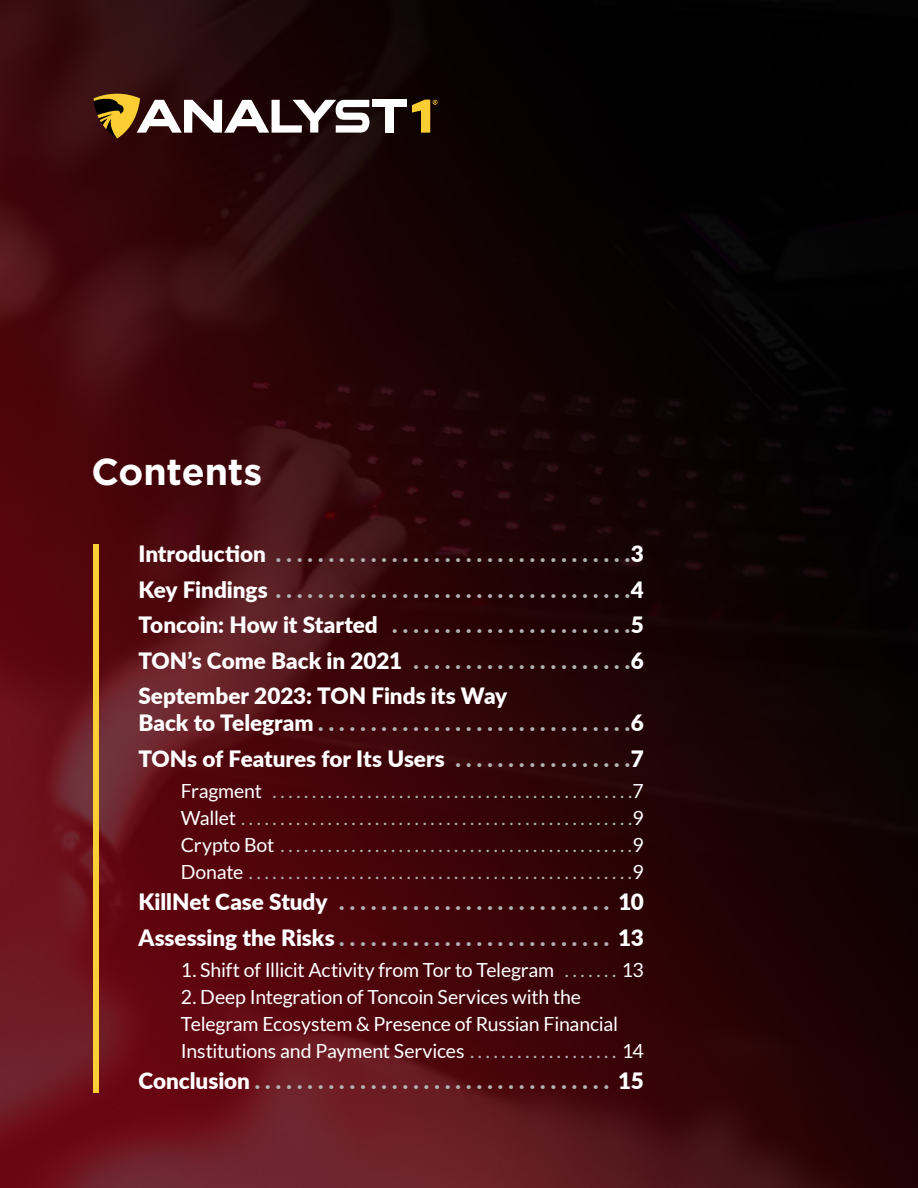
<style>
.page{position:relative;width:918px;height:1188px;background:#fff}
.page>*{position:absolute;margin:0;border:0;box-sizing:border-box;transform-origin:0 0}
.t1{font:700 37.5px "Gotham";letter-spacing:-.005em;color:#fff}
.t2{font:900 22.5px/35.5px "Lato";color:#b3b3b3}
.t3{font:19.5px/27px "Lato";letter-spacing:-.015em;color:#b3b3b3;text-align:justify}
.t4{font:19.5px/27px "Lato";letter-spacing:-.015em;color:#fff}
.s1{color:#fff}
.s2{color:#b3b3b3}
</style>
<div class="page">
<img style="left:0;top:0;width:918px;height:1188px">
<div style="left:94px;top:544px;width:5px;height:549px;background:#facf36"></div>
<svg style="left:94px;top:94px;width:275px;height:45px"></svg>
<div style="left:372px;top:100px;width:34px;height:7px;background:#fff"></div>
<div style="left:385px;top:100px;width:8px;height:33px;background:#fff"></div>
<svg style="left:412px;top:100px;width:26px;height:33px"></svg>
<h1 class="t1" style="left:91px;top:447px;width:173px">Contents</h1>
<p class="t2" style="left:138px;top:535px;width:507px;text-align:justify"><span class="s1">Introduction</span> . . . . . . . . . . . . . . . . . . . . . . . . . . . . . . . . . <span class="s1">3<br>Key Findings</span> . . . . . . . . . . . . . . . . . . . . . . . . . . . . . . . . . <span class="s1">4<br>Toncoin: How it Started</span> . . . . . . . . . . . . . . . . . . . . . . <span class="s1">5<br>TON’s Come Back in 2021</span> . . . . . . . . . . . . . . . . . . . . <span class="s1">6<br>September 2023: TON Finds its Way</span></p>
<p class="t2" style="left:138px;top:704px;width:507px"><span class="s1">Back to Telegram</span> . . . . . . . . . . . . . . . . . . . . . . . . . . . . . <span class="s1">6<br>TONs of Features for Its Users</span> . . . . . . . . . . . . . . . . <span class="s1">7</span></p>
<p class="t3" style="left:181px;top:777px;width:465px"><span class="s1">Fragment</span> . . . . . . . . . . . . . . . . . . . . . . . . . . . . . . . . . . . . . . . . . . . . . <span class="s1">7<br>Wallet</span> . . . . . . . . . . . . . . . . . . . . . . . . . . . . . . . . . . . . . . . . . . . . . . . . . <span class="s1">9<br>Crypto Bot</span> . . . . . . . . . . . . . . . . . . . . . . . . . . . . . . . . . . . . . . . . . . . . <span class="s1">9<br>Donate</span> . . . . . . . . . . . . . . . . . . . . . . . . . . . . . . . . . . . . . . . . . . . . . . . . <span class="s1">9</span></p>
<p class="t2" style="left:138px;top:883px;width:507px"><span class="s1">KillNet Case Study</span> . . . . . . . . . . . . . . . . . . . . . . . . . . <span class="s1">10<br>Assessing the Risks</span> . . . . . . . . . . . . . . . . . . . . . . . . . . <span class="s1">13</span></p>
<p class="t4" style="left:181px;top:956px;width:464px">1. Shift of Illicit Activity from Tor to Telegram <span class="s2">. . . . . . .</span> 13</p>
<p class="t4" style="left:181px;top:983px;width:464px">2. Deep Integration of Toncoin Services with the<br>Telegram Ecosystem &amp; Presence of Russian Financial<br>Institutions and Payment Services <span class="s2">. . . . . . . . . . . . . . . . . . .</span> 14</p>
<p class="t2" style="left:138px;top:1062px;width:507px"><span class="s1">Conclusion</span> . . . . . . . . . . . . . . . . . . . . . . . . . . . . . . . . . . <span class="s1">15</span></p>
</div>
